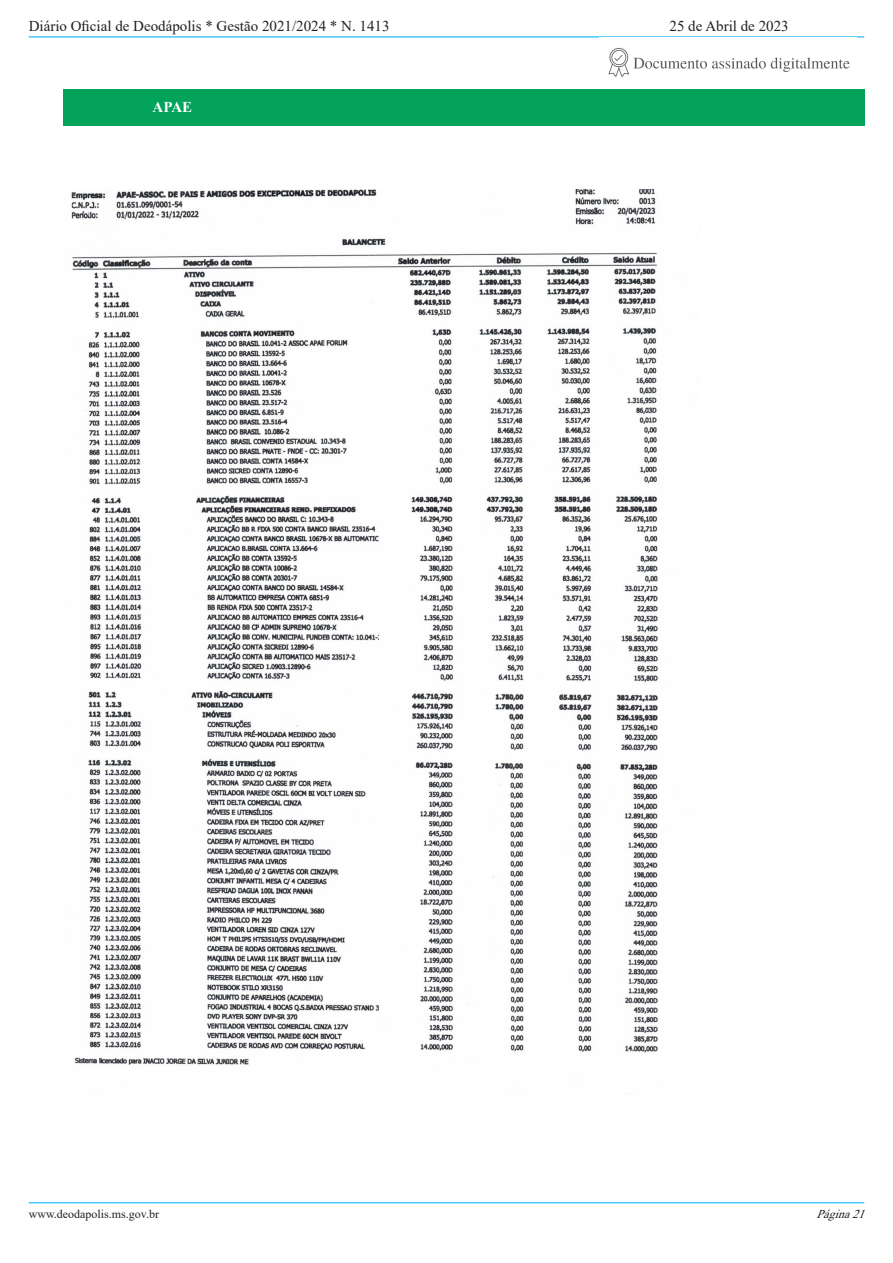
<style>
.page{position:relative;width:893px;height:1263px;background:#fff}
.page>*{position:absolute;margin:0;border:0;box-sizing:border-box;transform-origin:0 0}
.t1{font:15px "Times New Roman";color:#231f20}
.t2{font:700 15px "Times New Roman";color:#fff}
.t3{font:12px "Times New Roman";color:#231f20}
.t4{font:italic 12px "Times New Roman";color:#231f20}
</style>
<div class="page">
<hr style="left:29px;top:36px;width:835px;height:2px;background:#49c9f4">
<hr style="left:29px;top:1202px;width:835px;height:1px;background:#49c9f4">
<img style="left:608px;top:47px;width:242px;height:30px">
<div style="left:63px;top:89px;width:801px;height:37px;background:#03a35b"></div>
<img style="left:71px;top:189px;width:587px;height:876px">
<p class="t1" style="left:29px;top:16px;width:362px">Diário Oficial de Deodápolis * Gestão 2021/2024 * N. 1413</p>
<p class="t2" style="left:153px;top:97px;width:41px">APAE</p>
<p class="t1" style="left:669px;top:16px;width:121px">25 de Abril de 2023</p>
<p class="t3" style="left:29px;top:1206px;width:132px">www.deodapolis.ms.gov.br</p>
<p class="t4" style="left:817px;top:1206px;width:55px">Página21</p>
</div>
